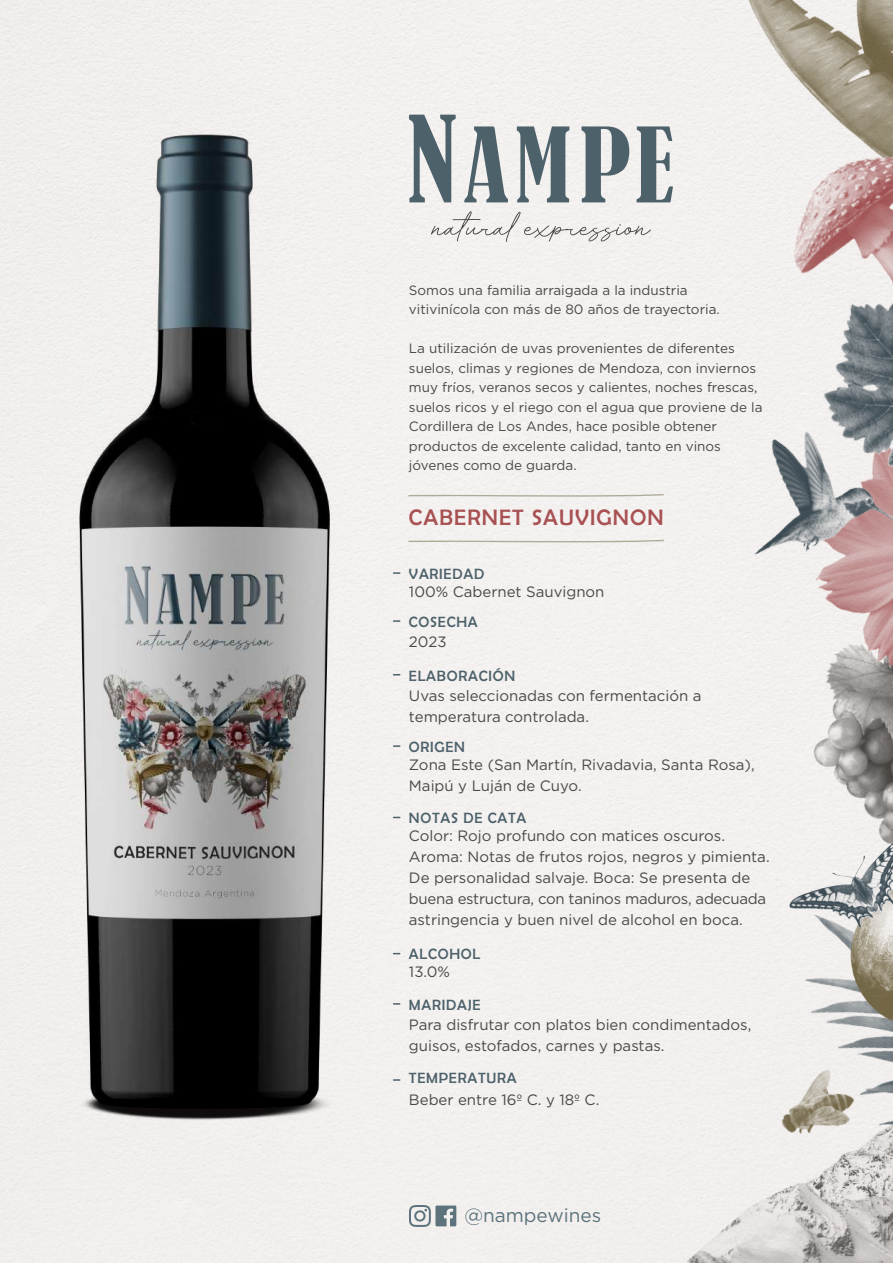
<style>
.page{position:relative;width:893px;height:1263px;background:#fff}
.page>*{position:absolute;margin:0;border:0;box-sizing:border-box;transform-origin:0 0}
.t1{font:22.5px "Berlinsans";letter-spacing:.05em;color:#a85052}
.t2{font:19.05px "Gotham";color:#5c737d}
.t3{font:15px/21px "Gotham";color:#4b4846}
.t4{font:15px "Berlinsans";letter-spacing:.05em;color:#4d616b}
.t5{font:13.5px/19.5px "Gotham";color:#4b4846}
</style>
<div class="page">
<div style="left:0;top:0;width:784px;height:1263px;background:#f3f0ee"></div>
<img style="left:644px;top:0;width:249px;height:305px">
<div style="left:751px;top:798px;width:142px;height:287px;background:#f2f0ee"></div>
<img style="left:784px;top:724px;width:109px;height:229px">
<img style="left:740px;top:97px;width:153px;height:290px">
<img style="left:792px;top:933px;width:101px;height:144px">
<img style="left:766px;top:626px;width:127px;height:98px">
<img style="left:777px;top:1064px;width:84px;height:21px">
<img style="left:698px;top:407px;width:195px;height:219px">
<img style="left:783px;top:830px;width:110px;height:103px">
<img style="left:762px;top:227px;width:131px;height:295px">
<img style="left:682px;top:1085px;width:211px;height:178px">
<svg style="left:409px;top:1205px;width:47px;height:22px"></svg>
<svg style="left:408px;top:494px;width:256px;height:3px"></svg>
<svg style="left:408px;top:540px;width:256px;height:2px"></svg>
<svg style="left:431px;top:211px;width:220px;height:31px"></svg>
<svg style="left:409px;top:115px;width:47px;height:87px"></svg>
<svg style="left:464px;top:126px;width:44px;height:76px"></svg>
<svg style="left:517px;top:126px;width:52px;height:76px"></svg>
<svg style="left:581px;top:126px;width:48px;height:76px"></svg>
<svg style="left:636px;top:126px;width:37px;height:76px"></svg>
<svg style="left:394px;top:572px;width:6px;height:2px"></svg>
<svg style="left:394px;top:745px;width:6px;height:2px"></svg>
<svg style="left:394px;top:620px;width:6px;height:2px"></svg>
<svg style="left:394px;top:1003px;width:6px;height:2px"></svg>
<svg style="left:394px;top:1079px;width:6px;height:2px"></svg>
<img style="left:49px;top:110px;width:309px;height:1023px">
<p class="t5" style="left:409px;top:280px;width:312px">Somos una familia arraigada a la industria vitivinícola con más de 80 años de trayectoria.</p>
<p class="t5" style="left:409px;top:338px;width:355px">La utilización de uvas provenientes de diferentes suelos, climas y regiones de Mendoza, con inviernos muy fríos, veranos secos y calientes, noches frescas, suelos ricos y el riego con el agua que proviene de la Cordillera de Los Andes, hace posible obtener productos de excelente calidad, tanto en vinos jóvenes como de guarda.</p>
<h1 class="t1" style="left:409px;top:505px;width:256px">CABERNET SAUVIGNON</h1>
<p class="t4" style="left:409px;top:566px;width:77px">VARIEDAD</p>
<p class="t4" style="left:409px;top:614px;width:70px">COSECHA</p>
<p class="t3" style="left:409px;top:581px;width:197px">100% Cabernet Sauvignon</p>
<p class="t3" style="left:409px;top:631px;width:39px">2023</p>
<p class="t4" style="left:409px;top:668px;width:108px">ELABORACIÓN</p>
<p class="t3" style="left:409px;top:685px;width:294px">Uvas seleccionadas con fermentación a temperatura controlada.</p>
<p class="t4" style="left:409px;top:739px;width:58px">ORIGEN</p>
<p class="t3" style="left:409px;top:754px;width:347px">Zona Este (San Martín, Rivadavia, Santa Rosa),<br>Maipú y Luján de Cuyo.</p>
<p class="t4" style="left:409px;top:810px;width:119px">NOTAS DE CATA</p>
<p class="t3" style="left:409px;top:825px;width:362px">Color: Rojo profundo con matices oscuros.<br>Aroma: Notas de frutos rojos, negros y pimienta.<br>De personalidad salvaje. Boca: Se presenta de buena estructura, con taninos maduros, adecuada astringencia y buen nivel de alcohol en boca.</p>
<p class="t3" style="left:409px;top:961px;width:43px">13.0%</p>
<p class="t4" style="left:409px;top:945px;width:73px">ALCOHOL</p>
<p class="t4" style="left:409px;top:996px;width:73px">MARIDAJE</p>
<p class="t3" style="left:409px;top:1014px;width:344px">Para disfrutar con platos bien condimentados, guisos, estofados, carnes y pastas.</p>
<p class="t4" style="left:409px;top:1070px;width:109px">TEMPERATURA</p>
<p class="t3" style="left:409px;top:1088px;width:192px">Beber entre 16º C. y 18º C.</p>
<p class="t2" style="left:464px;top:1203px;width:138px">@nampewines</p>
</div>
